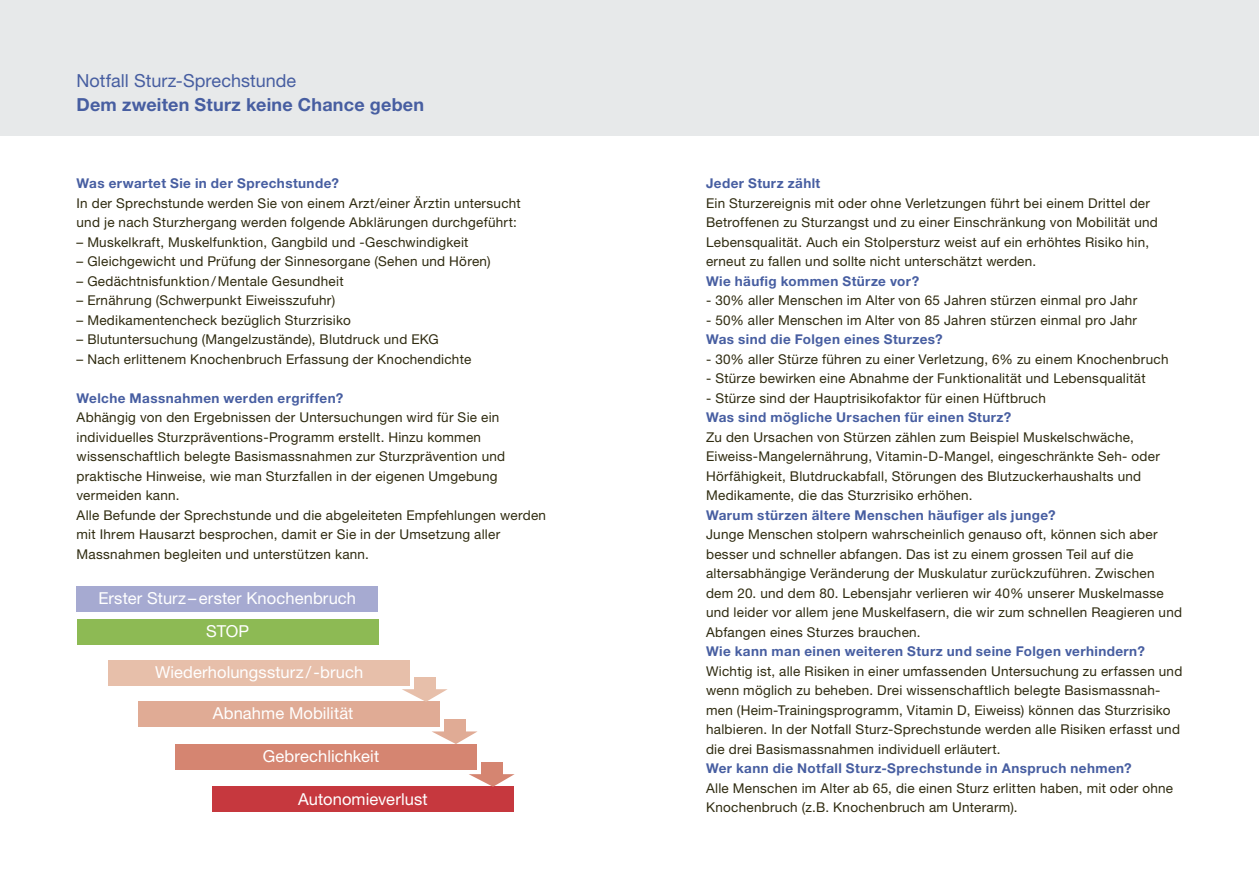
<style>
.page{position:relative;width:1259px;height:893px;background:#fff}
.page>*{position:absolute;margin:0;border:0;box-sizing:border-box;transform-origin:0 0}
.t1{font:700 18px "Helvetica Neue LT Std";letter-spacing:.01em;color:#475ea1}
.t2{font:18px "Helvetica Neue LT Std";letter-spacing:.005em;color:#475ea1}
.t3{font:16.5px/33.2px "Helvetica Neue LT Std";letter-spacing:.005em;color:#fff;text-align:center}
.t4{font:13.5px/19.5px "Helvetica Neue LT Std";letter-spacing:.02em;color:#2f2b10}
.t5{font:700 13.5px "Helvetica Neue LT Std";letter-spacing:.03em;color:#475ea1}
</style>
<div class="page">
<div style="left:0;top:0;width:1258px;height:136px;background:#e7e9ea"></div>
<div style="left:76px;top:587px;width:302px;height:25px;background:#a6aad1"></div>
<div style="left:77px;top:619px;width:302px;height:25px;background:#8dba54"></div>
<div style="left:108px;top:660px;width:302px;height:25px;background:#e7bfaa"></div>
<div style="left:138px;top:702px;width:302px;height:25px;background:#e0ab95"></div>
<div style="left:175px;top:744px;width:302px;height:26px;background:#d58571"></div>
<div style="left:212px;top:787px;width:302px;height:25px;background:#c6383e"></div>
<div style="left:414px;top:677px;width:22px;height:13px;background:#e7bfaa"></div>
<svg style="left:402px;top:689px;width:46px;height:13px"></svg>
<div style="left:444px;top:720px;width:22px;height:12px;background:#e0ab95"></div>
<svg style="left:432px;top:731px;width:45px;height:13px"></svg>
<div style="left:481px;top:762px;width:22px;height:13px;background:#d58571"></div>
<svg style="left:468px;top:774px;width:46px;height:13px"></svg>
<h1 class="t2" style="left:77px;top:69px;width:221px">Notfall Sturz-Sprechstunde</h1>
<h1 class="t1" style="left:77px;top:93px;width:349px">Dem zweiten Sturz keine Chance geben</h1>
<p class="t5" style="left:77px;top:175px;width:264px">Was erwartet Sie in der Sprechstunde?</p>
<p class="t4" style="left:77px;top:193px;width:446px">In der Sprechstunde werden Sie von einem Arzt/einer Ärztin untersucht und je nach Sturzhergang werden folgende Abklärungen durchgeführt:</p>
<p class="t4" style="left:77px;top:232px;width:393px">– Muskelkraft, Muskelfunktion, Gangbild und -Geschwindigkeit</p>
<p class="t4" style="left:77px;top:251px;width:415px">– Gleichgewicht und Prüfung der Sinnesorgane (Sehen und Hören)</p>
<p class="t4" style="left:77px;top:271px;width:268px">– Gedächtnisfunktion /Mentale Gesundheit</p>
<p class="t4" style="left:77px;top:290px;width:260px">– Ernährung (Schwerpunkt Eiweisszufuhr)</p>
<p class="t4" style="left:77px;top:310px;width:276px">– Medikamentencheck bezüglich Sturzrisiko</p>
<p class="t4" style="left:77px;top:329px;width:364px">– Blutuntersuchung (Mangelzustände), Blutdruck und EKG</p>
<p class="t4" style="left:77px;top:349px;width:396px">– Nach erlittenem Knochenbruch Erfassung der Knochendichte</p>
<p class="t5" style="left:77px;top:390px;width:268px">Welche Massnahmen werden ergriffen?</p>
<p class="t4" style="left:77px;top:407px;width:471px">Abhängig von den Ergebnissen der Untersuchungen wird für Sie ein individuelles Sturzpräventions-Programm erstellt. Hinzu kommen wissenschaftlich belegte Basismassnahmen zur Sturzprävention und praktische Hinweise, wie man Sturzfallen in der eigenen Umgebung vermeiden kann.<br>Alle Befunde der Sprechstunde und die abgeleiteten Empfehlungen werden mit Ihrem Hausarzt besprochen, damit er Sie in der Umsetzung aller Massnahmen begleiten und unterstützen kann.</p>
<p class="t3" style="left:98px;top:581px;width:259px">Erster Sturz – erster Knochenbruch<br>STOP</p>
<p class="t3" style="left:155px;top:655px;width:210px">Wiederholungssturz /-bruch</p>
<p class="t3" style="left:213px;top:696px;width:142px">Abnahme Mobilität</p>
<p class="t3" style="left:263px;top:739px;width:118px">Gebrechlichkeit</p>
<p class="t3" style="left:298px;top:782px;width:131px">Autonomieverlust</p>
<p class="t5" style="left:706px;top:175px;width:116px">Jeder Sturz zählt</p>
<p class="t4" style="left:706px;top:193px;width:453px">Ein Sturzereignis mit oder ohne Verletzungen führt bei einem Drittel der Betroffenen zu Sturzangst und zu einer Einschränkung von Mobilität und Lebensqualität. Auch ein Stolpersturz weist auf ein erhöhtes Risiko hin, erneut zu fallen und sollte nicht unterschätzt werden.</p>
<p class="t5" style="left:706px;top:272px;width:215px">Wie häufig kommen Stürze vor?</p>
<p class="t4" style="left:706px;top:290px;width:432px">- 30% aller Menschen im Alter von 65 Jahren stürzen einmal pro Jahr</p>
<p class="t4" style="left:706px;top:310px;width:432px">- 50% aller Menschen im Alter von 85 Jahren stürzen einmal pro Jahr</p>
<p class="t5" style="left:706px;top:331px;width:238px">Was sind die Folgen eines Sturzes?</p>
<p class="t4" style="left:706px;top:349px;width:464px">- 30% aller Stürze führen zu einer Verletzung, 6% zu einem Knochenbruch</p>
<p class="t4" style="left:706px;top:368px;width:441px">- Stürze bewirken eine Abnahme der Funktionalität und Lebensqualität</p>
<p class="t4" style="left:706px;top:388px;width:341px">- Stürze sind der Hauptrisikofaktor für einen Hüftbruch</p>
<p class="t5" style="left:706px;top:409px;width:307px">Was sind mögliche Ursachen für einen Sturz?</p>
<p class="t4" style="left:706px;top:427px;width:455px">Zu den Ursachen von Stürzen zählen zum Beispiel Muskelschwäche, Eiweiss-Mangelernährung, Vitamin-D-Mangel, eingeschränkte Seh- oder Hörfähigkeit, Blutdruckabfall, Störungen des Blutzuckerhaushalts und Medikamente, die das Sturzrisiko erhöhen.</p>
<p class="t5" style="left:706px;top:506px;width:351px">Warum stürzen ältere Menschen häufiger als junge?</p>
<p class="t4" style="left:706px;top:524px;width:477px">Junge Menschen stolpern wahrscheinlich genauso oft, können sich aber besser und schneller abfangen. Das ist zu einem grossen Teil auf die altersabhängige Veränderung der Muskulatur zurückzuführen. Zwischen dem 20. und dem 80. Lebensjahr verlieren wir 40% unserer Muskelmasse und leider vor allem jene Muskelfasern, die wir zum schnellen Reagieren und Abfangen eines Sturzes brauchen.</p>
<p class="t5" style="left:706px;top:643px;width:440px">Wie kann man einen weiteren Sturz und seine Folgen verhindern?</p>
<p class="t4" style="left:706px;top:661px;width:478px">Wichtig ist, alle Risiken in einer umfassenden Untersuchung zu erfassen und wenn möglich zu beheben. Drei wissenschaftlich belegte Basismassnah&shy;men (Heim-Trainingsprogramm, Vitamin D, Eiweiss) können das Sturzrisiko halbieren. In der Notfall Sturz-Sprechstunde werden alle Risiken erfasst und die drei Basismassnahmen individuell erläutert.</p>
<p class="t5" style="left:706px;top:760px;width:427px">Wer kann die Notfall Sturz-Sprechstunde in Anspruch nehmen?</p>
<p class="t4" style="left:706px;top:778px;width:468px">Alle Menschen im Alter ab 65, die einen Sturz erlitten haben, mit oder ohne<br>Knochenbruch (z.B. Knochenbruch am Unterarm).</p>
</div>
